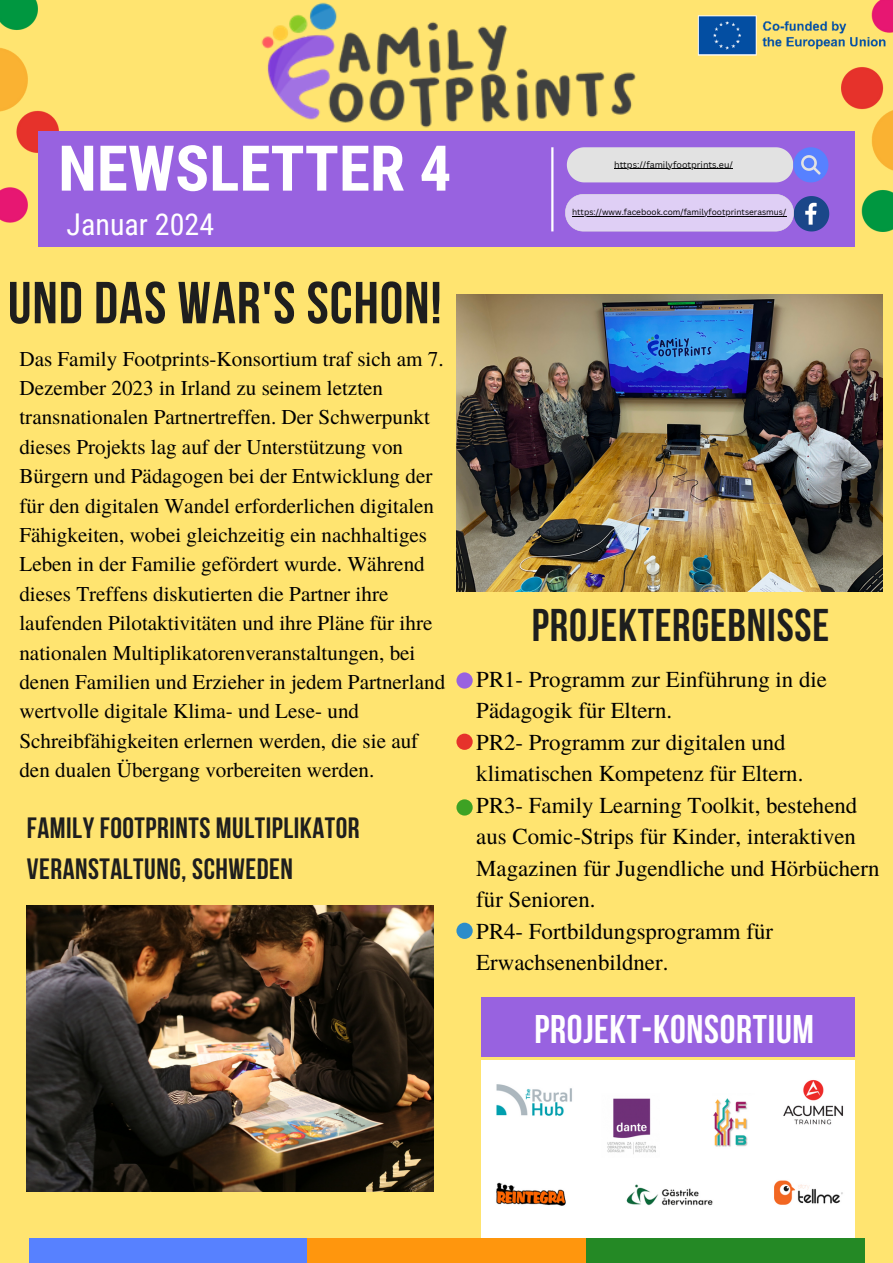
<style>
.page{position:relative;width:893px;height:1263px;background:#ffe470}
.page>*{position:absolute;margin:0;border:0;box-sizing:border-box;transform-origin:0 0}
.t1{font:700 63.15px "Roboto Condensed";color:#fff}
.t2{font:700 59.1px "Bebas Neue";letter-spacing:.015em;color:#1e1e1e}
.t3{font:700 45.67px "Bebas Neue";letter-spacing:.015em;color:#1e1e1e}
.t4{font:700 39.75px "Bebas Neue";letter-spacing:.015em;color:#fff}
.t5{font:30px "Roboto Condensed";color:#fff}
.t6{font:700 29.25px/40.7px "Bebas Neue";letter-spacing:.015em;color:#1e1e1e}
.t7{font:22.8px/31.5px "Te X Gyre Termes";color:#000}
.t8{font:21.15px/29.4px "Te X Gyre Termes";color:#000}
.t9{font:8.93px "Canva Sans";color:#000}
.t10{font:8.32px "Canva Sans";color:#000}
</style>
<div class="page">
<img style="left:0;top:0;width:58px;height:247px">
<div style="left:39px;top:132px;width:815px;height:115px;background:#9862e0"></div>
<img style="left:456px;top:294px;width:426px;height:297px">
<div style="left:481px;top:1060px;width:373px;height:178px;background:#fff"></div>
<div style="left:481px;top:997px;width:373px;height:60px;background:#9862e0"></div>
<div style="left:29px;top:1238px;width:278px;height:25px;background:#5781ff"></div>
<div style="left:307px;top:1238px;width:279px;height:25px;background:#ff960d"></div>
<div style="left:586px;top:1238px;width:278px;height:25px;background:#248925"></div>
<img style="left:247px;top:2px;width:405px;height:130px">
<hr style="left:551px;top:147px;width:2px;height:84px;background:#fff">
<svg style="left:567px;top:147px;width:261px;height:35px;background:#d0d1e4"></svg>
<svg style="left:565px;top:194px;width:264px;height:37px;background:#c9bce9"></svg>
<img style="left:697px;top:15px;width:144px;height:41px">
<img style="left:841px;top:0;width:52px;height:231px">
<img style="left:27px;top:905px;width:407px;height:286px">
<div style="left:456px;top:672px;width:17px;height:17px;background:#9862e0;border-radius:50%"></div>
<div style="left:456px;top:734px;width:17px;height:16px;background:#e6322b;border-radius:50%"></div>
<div style="left:456px;top:799px;width:17px;height:16px;background:#3da224;border-radius:50%"></div>
<div style="left:456px;top:923px;width:17px;height:16px;background:#2c8dca;border-radius:50%"></div>
<img style="left:774px;top:1180px;width:69px;height:25px">
<img style="left:626px;top:1184px;width:87px;height:22px">
<img style="left:496px;top:1182px;width:70px;height:24px">
<img style="left:783px;top:1080px;width:60px;height:45px">
<img style="left:607px;top:1098px;width:49px;height:56px">
<img style="left:496px;top:1084px;width:76px;height:32px">
<img style="left:713px;top:1098px;width:35px;height:49px">
<hr style="left:614px;top:168px;width:119px;height:1px;background:#000">
<hr style="left:572px;top:216px;width:214px;height:1px;background:#000">
<p class="t1" style="left:58px;top:132px;width:395px">NEWSLETTER 4</p>
<h3 class="t5" style="left:67px;top:207px;width:149px">Januar 2024</h3>
<h6 class="t2" style="left:8px;top:279px;width:435px">UND DAS WAR'S SCHON!</h6>
<h2 class="t8" style="left:19px;top:343px;width:427px">Das Family Footprints-Konsortium traf sich am 7.<br>Dezember 2023 in Irland zu seinem letzten transnationalen Partnertreffen. Der Schwerpunkt dieses Projekts lag auf der Unterstützung von Bürgern und Pädagogen bei der Entwicklung der für den digitalen Wandel erforderlichen digitalen Fähigkeiten, wobei gleichzeitig ein nachhaltiges Leben in der Familie gefördert wurde. Während dieses Treffens diskutierten die Partner ihre laufenden Pilotaktivitäten und ihre Pläne für ihre nationalen Multiplikatorenveranstaltungen, bei denen Familien und Erzieher in jedem Partnerland wertvolle digitale Klima- und Lese- und Schreibfähigkeiten erlernen werden, die sie auf den dualen Übergang vorbereiten werden.</h2>
<p class="t6" style="left:27px;top:810px;width:334px">FAMILY FOOTPRINTS MULTIPLIKATOR<br>VERANSTALTUNG, SCHWEDEN</p>
<p class="t9" style="left:614px;top:158px;width:120px">https://familyfootprints.eu/</p>
<p class="t10" style="left:572px;top:206px;width:216px">https://www.facebook.com/familyfootprintserasmus/</p>
<h6 class="t3" style="left:532px;top:606px;width:299px">PROJEKTERGEBNISSE</h6>
<h4 class="t7" style="left:476px;top:662px;width:404px">PR1- Programm zur Einführung in die<br>Pädagogik für Eltern.<br>PR2- Programm zur digitalen und klimatischen Kompetenz für Eltern.<br>PR3- Family Learning Toolkit, bestehend aus Comic-Strips für Kinder, interaktiven<br>Magazinen für Jugendliche und Hörbüchern für Senioren.<br>PR4- Fortbildungsprogramm für<br>Erwachsenenbildner.</h4>
<p class="t4" style="left:534px;top:1013px;width:281px">PROJEKT-KONSORTIUM</p>
</div>
